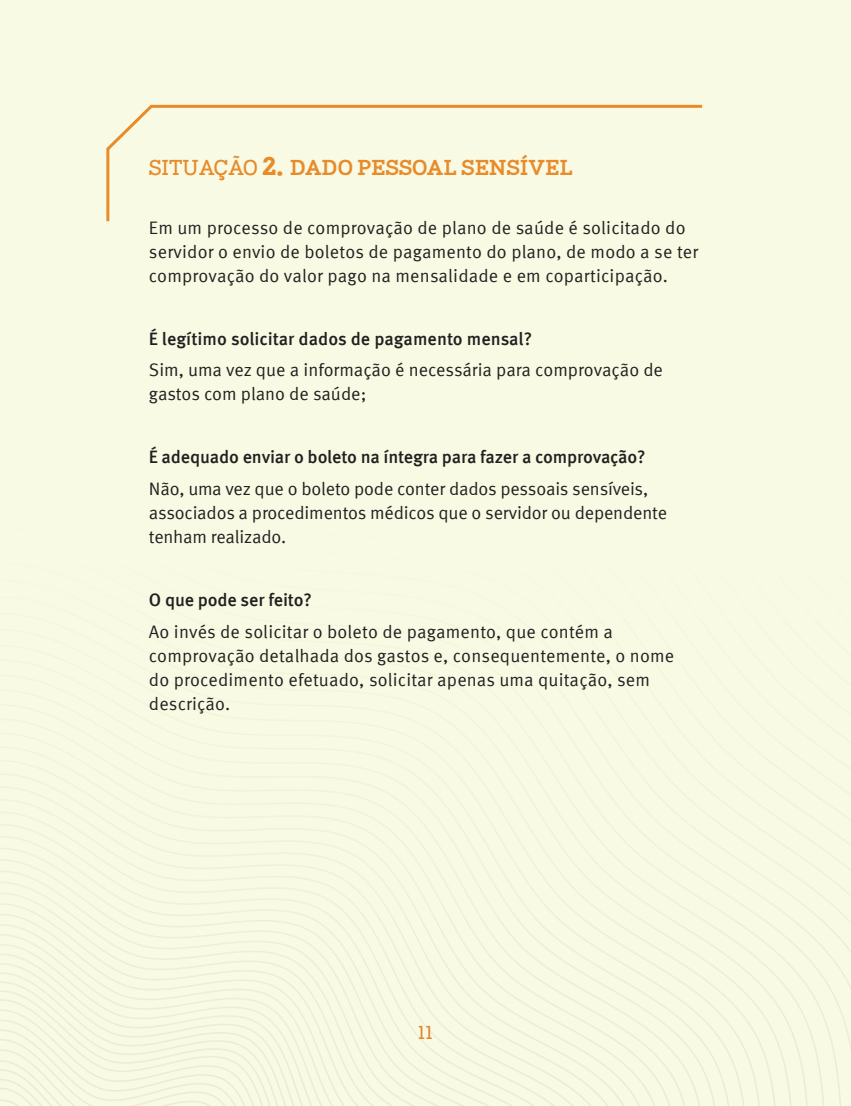
<style>
.page{position:relative;width:851px;height:1106px;background:#fff}
.page>*{position:absolute;margin:0;border:0;box-sizing:border-box;transform-origin:0 0}
.t1{font:800 22.5px "Napo";letter-spacing:-.01em;color:#e78b2b}
.t2{font:22.5px "Napo";color:#e1872f}
.t3{font:18px/24px "Meta Pro";letter-spacing:.005em;color:#231f20}
.t4{font:500 18px "Meta Pro";letter-spacing:-.01em;color:#231f20}
.s1{font-weight:700}
.s2{font-size:30px}
</style>
<div class="page">
<div style="left:0;top:0;width:850px;height:1106px;background:#f9fae3"></div>
<img style="left:387px;top:1012px;width:38px;height:47px">
<img style="left:362px;top:1008px;width:28px;height:4px">
<img style="left:0;top:861px;width:100px;height:10px">
<img style="left:398px;top:1007px;width:45px;height:50px">
<img style="left:409px;top:1003px;width:34px;height:52px">
<img style="left:383px;top:964px;width:28px;height:40px">
<img style="left:349px;top:901px;width:27px;height:52px">
<img style="left:106px;top:851px;width:246px;height:50px">
<img style="left:421px;top:1011px;width:24px;height:42px">
<img style="left:393px;top:964px;width:22px;height:36px">
<img style="left:358px;top:909px;width:18px;height:37px">
<img style="left:111px;top:857px;width:211px;height:36px">
<img style="left:415px;top:963px;width:33px;height:48px">
<img style="left:376px;top:909px;width:41px;height:55px">
<img style="left:322px;top:857px;width:32px;height:38px">
<img style="left:161px;top:857px;width:162px;height:1px">
<img style="left:459px;top:1007px;width:84px;height:50px">
<img style="left:426px;top:958px;width:36px;height:49px">
<img style="left:400px;top:909px;width:28px;height:49px">
<img style="left:354px;top:855px;width:48px;height:54px">
<img style="left:109px;top:836px;width:246px;height:21px">
<img style="left:475px;top:1009px;width:90px;height:46px">
<img style="left:437px;top:951px;width:37px;height:52px">
<img style="left:410px;top:913px;width:29px;height:39px">
<img style="left:364px;top:845px;width:38px;height:56px">
<img style="left:114px;top:836px;width:251px;height:10px">
<img style="left:491px;top:1007px;width:96px;height:46px">
<img style="left:448px;top:961px;width:26px;height:38px">
<img style="left:420px;top:913px;width:25px;height:33px">
<img style="left:373px;top:845px;width:29px;height:48px">
<img style="left:531px;top:1008px;width:74px;height:42px">
<img style="left:474px;top:961px;width:62px;height:48px">
<img style="left:445px;top:912px;width:32px;height:49px">
<img style="left:402px;top:843px;width:45px;height:70px">
<img style="left:352px;top:836px;width:52px;height:9px">
<img style="left:552px;top:1006px;width:67px;height:38px">
<img style="left:488px;top:955px;width:68px;height:51px">
<img style="left:456px;top:905px;width:34px;height:50px">
<img style="left:412px;top:836px;width:47px;height:69px">
<img style="left:573px;top:1002px;width:60px;height:35px">
<img style="left:502px;top:950px;width:75px;height:52px">
<img style="left:468px;top:908px;width:37px;height:42px">
<img style="left:421px;top:836px;width:38px;height:62px">
<img style="left:591px;top:995px;width:56px;height:34px">
<img style="left:517px;top:951px;width:76px;height:45px">
<img style="left:480px;top:908px;width:27px;height:36px">
<img style="left:430px;top:836px;width:29px;height:55px">
<img style="left:612px;top:990px;width:52px;height:35px">
<img style="left:556px;top:956px;width:57px;height:35px">
<img style="left:507px;top:908px;width:53px;height:49px">
<img style="left:459px;top:836px;width:51px;height:72px">
<img style="left:624px;top:981px;width:53px;height:36px">
<img style="left:572px;top:958px;width:53px;height:25px">
<img style="left:520px;top:900px;width:49px;height:51px">
<img style="left:468px;top:836px;width:53px;height:65px">
<img style="left:637px;top:988px;width:54px;height:21px">
<img style="left:584px;top:958px;width:48px;height:15px">
<img style="left:531px;top:909px;width:38px;height:32px">
<img style="left:478px;top:836px;width:51px;height:54px">
<img style="left:641px;top:988px;width:68px;height:16px">
<img style="left:569px;top:909px;width:45px;height:49px">
<img style="left:529px;top:872px;width:43px;height:37px">
<img style="left:499px;top:836px;width:28px;height:24px">
<img style="left:662px;top:988px;width:62px;height:8px">
<img style="left:586px;top:915px;width:46px;height:38px">
<img style="left:543px;top:872px;width:12px;height:30px">
<img style="left:511px;top:836px;width:16px;height:15px">
<img style="left:632px;top:914px;width:107px;height:74px">
<img style="left:580px;top:904px;width:53px;height:11px">
<img style="left:527px;top:836px;width:13px;height:36px">
<img style="left:699px;top:936px;width:55px;height:43px">
<img style="left:645px;top:903px;width:55px;height:35px">
<img style="left:555px;top:870px;width:91px;height:34px">
<img style="left:720px;top:930px;width:53px;height:44px">
<img style="left:669px;top:905px;width:52px;height:28px">
<img style="left:607px;top:870px;width:58px;height:30px">
<img style="left:735px;top:920px;width:54px;height:45px">
<img style="left:683px;top:905px;width:53px;height:17px">
<img style="left:624px;top:870px;width:42px;height:18px">
<img style="left:739px;top:905px;width:55px;height:44px">
<img style="left:666px;top:875px;width:77px;height:30px">
<img style="left:743px;top:900px;width:51px;height:25px">
<img style="left:676px;top:872px;width:40px;height:14px">
<img style="left:716px;top:873px;width:64px;height:27px">
<img style="left:786px;top:897px;width:64px;height:26px">
<img style="left:781px;top:873px;width:69px;height:24px">
<svg style="left:106px;top:104px;width:597px;height:118px"></svg>
<p class="t1" style="left:149px;top:154px;width:425px"><span class="s1">SITUAÇÃO</span> <span class="s2">2.</span> DADO PESSOAL SENSÍVEL</p>
<p class="t3" style="left:149px;top:214px;width:550px">Em um processo de comprovação de plano de saúde é solicitado do servidor o envio de boletos de pagamento do plano, de modo a se ter comprovação do valor pago na mensalidade e em coparticipação.</p>
<p class="t4" style="left:149px;top:325px;width:385px">É legítimo solicitar dados de pagamento mensal?</p>
<p class="t3" style="left:149px;top:357px;width:515px">Sim, uma vez que a informação é necessária para comprovação de gastos com plano de saúde;</p>
<p class="t4" style="left:149px;top:443px;width:498px">É adequado enviar o boleto na íntegra para fazer a comprovação?</p>
<p class="t3" style="left:149px;top:475px;width:519px">Não, uma vez que o boleto pode conter dados pessoais sensíveis, associados a procedimentos médicos que o servidor ou dependente tenham realizado.</p>
<p class="t4" style="left:149px;top:586px;width:164px">O que pode ser feito?</p>
<p class="t3" style="left:149px;top:618px;width:527px">Ao invés de solicitar o boleto de pagamento, que contém a comprovação detalhada dos gastos e, consequentemente, o nome do procedimento efetuado, solicitar apenas uma quitação, sem descrição.</p>
<p class="t2" style="left:418px;top:1018px;width:16px">11</p>
</div>
